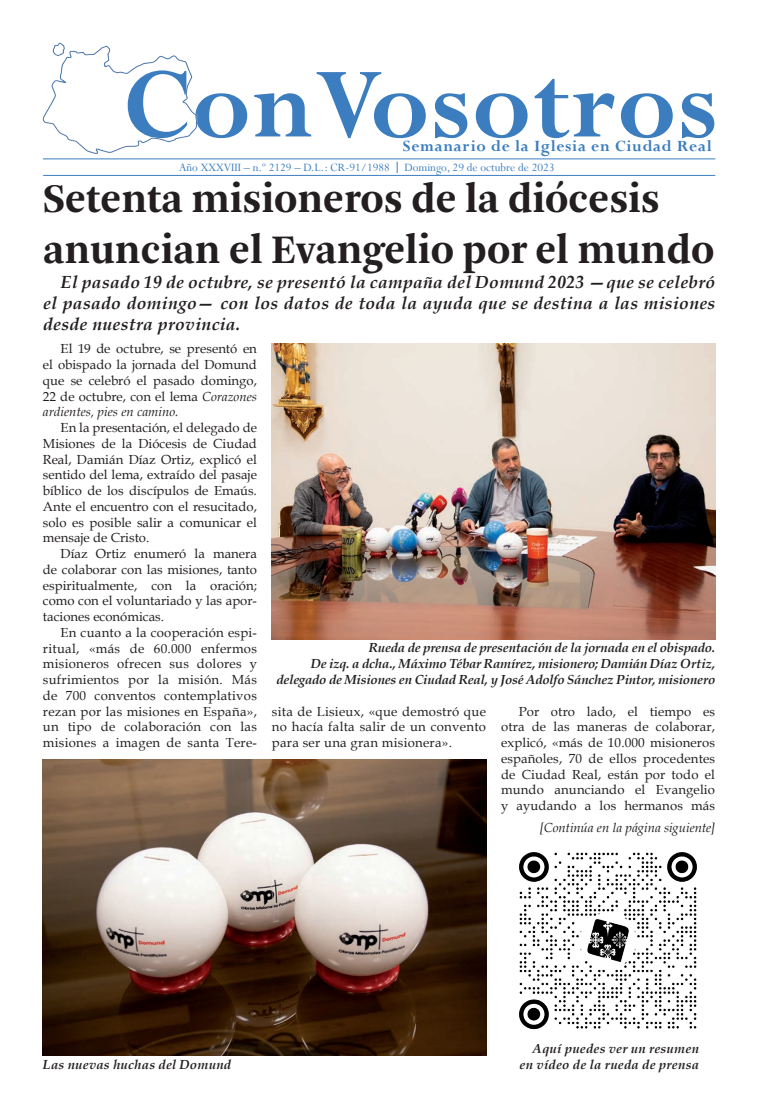
<style>
.page{position:relative;width:758px;height:1112px;background:#fff}
.page>*{position:absolute;margin:0;border:0;box-sizing:border-box;transform-origin:0 0}
.t1{font:700 110px "Perpetua";letter-spacing:.01em;color:#3b7dbe}
.t2{font:700 42.5px/51px "Arnhem";color:#231f20}
.t3{font:italic 700 17.5px/21px "Book Antiqua";letter-spacing:.02em;color:#231f20;text-align:justify}
.t4{font:700 17.5px "Perpetua";letter-spacing:.04em;color:#3b7dbe}
.t5{font:13.12px/15.8px "Book Antiqua";letter-spacing:.01em;color:#231f20;text-align:justify}
.t6{font:italic 700 13.12px/15.8px "Book Antiqua";letter-spacing:-.01em;color:#231f20;text-align:right}
.t7{font:italic 700 13.12px/15.8px "Book Antiqua";letter-spacing:.02em;color:#231f20;text-align:right}
.t8{font:italic 13.12px "Book Antiqua";color:#231f20}
.t9{font:12.5px "Perpetua";color:#3b7dbe}
.s1{font-style:italic}
</style>
<div class="page">
<hr style="left:43px;top:159px;width:672px;height:1px;background:#3b7dbe">
<hr style="left:43px;top:175px;width:672px;height:1px;background:#3b7dbe">
<img style="left:42px;top:42px;width:156px;height:112px">
<img style="left:272px;top:344px;width:443px;height:295px">
<img style="left:43px;top:760px;width:443px;height:295px">
<img style="left:519px;top:852px;width:178px;height:178px">
<h1 class="t1" style="left:123px;top:36px;width:596px">ConVosotros</h1>
<h3 class="t4" style="left:403px;top:135px;width:310px">Semanario de la Iglesia en Ciudad Real</h3>
<p class="t9" style="left:179px;top:159px;width:377px">Año XXXVIII – n.º 2129 – D.L.: CR-91/1988 Domingo, 29 de octubre de 2023</p>
<p class="t2" style="left:43px;top:174px;width:672px">Setenta misioneros de la diócesis anuncian el Evangelio por el mundo</p>
<p class="t3" style="left:43px;top:272px;width:673px;text-indent:18px">El pasado 19 de octubre, se presentó la campaña del Domund 2023 —que se celebró el pasado domingo— con los datos de toda la ayuda que se destina a las misiones desde nuestra provincia.</p>
<p class="t5" style="left:43px;top:341px;width:215px;text-indent:18px">El 19 de octubre, se presentó en el obispado la jornada del Domund que se celebró el pasado domingo, 22 de octubre, con el lema <span class="s1">Corazones ardientes, pies en camino.</span></p>
<p class="t5" style="left:43px;top:419px;width:215px;text-indent:18px">En la presentación, el delegado de Misiones de la Diócesis de Ciudad Real, Damián Díaz Ortiz, explicó el sentido del lema, extraído del pasaje bíblico de los discípulos de Emaús<span class="s1">.<br></span>Ante el encuentro con el resucitado, solo es posible salir a comunicar el mensaje de Cristo.</p>
<p class="t5" style="left:43px;top:545px;width:215px;text-indent:18px">Díaz Ortiz enumeró la manera de colaborar con las misiones, tanto espiritualmente, con la oración; como con el voluntariado y las apor&shy;taciones económicas.</p>
<p class="t5" style="left:43px;top:624px;width:215px;text-indent:18px">En cuanto a la cooperación espi&shy;ritual, «más de 60.000 enfermos misioneros ofrecen sus dolores y sufrimientos por la misión. Más de 700 conventos contemplativos rezan por las misiones en España», un tipo de colaboración con las misiones a imagen de santa Tere-</p>
<p class="t6" style="left:368px;top:640px;width:348px">Rueda de prensa de presentación de la jornada en el obispado.</p>
<p class="t6" style="left:276px;top:656px;width:440px">De izq. a dcha., Máximo Tébar Ramírez, misionero; Damián Díaz Ortiz, delegado de Misiones en Ciudad Real, y José Adolfo Sánchez Pintor, misionero</p>
<p class="t5" style="left:272px;top:703px;width:215px">sita de Lisieux, «que demostró que no hacía falta salir de un convento para ser una gran misionera».</p>
<p class="t5" style="left:501px;top:703px;width:215px;text-indent:18px">Por otro lado, el tiempo es otra de las maneras de colaborar, explicó, «más de 10.000 misioneros españoles, 70 de ellos procedentes de Ciudad Real, están por todo el mundo anunciando el Evangelio y ayudando a los hermanos más</p>
<p class="t8" style="left:539px;top:819px;width:177px">[Continúa en la página siguiente]</p>
<p class="t7" style="left:43px;top:1057px;width:190px">Las nuevas huchas del Domund</p>
<p class="t7" style="left:519px;top:1041px;width:181px">Aquí puedes ver un resumen en vídeo de la rueda de prensa</p>
</div>
